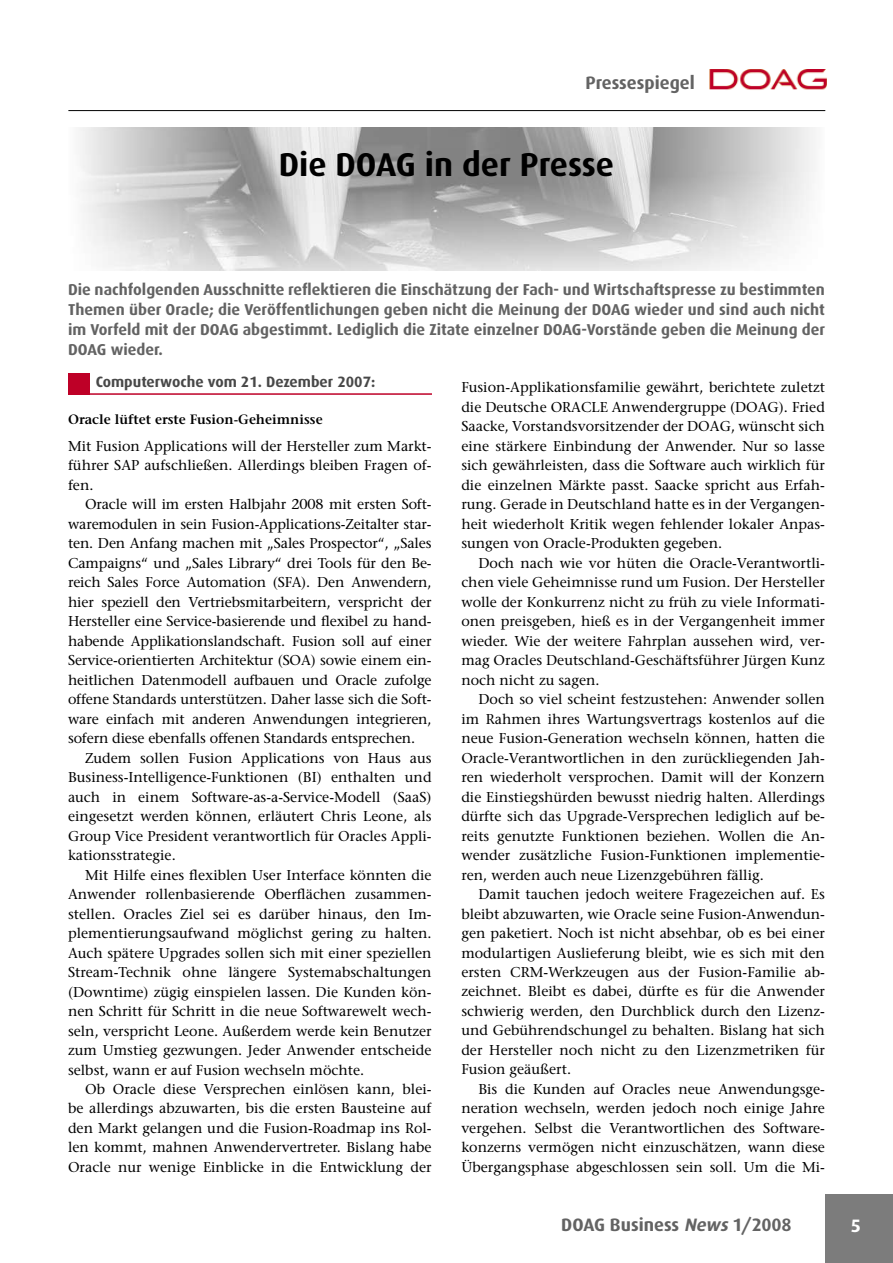
<style>
.page{position:relative;width:893px;height:1263px;background:#fff}
.page>*{position:absolute;margin:0;border:0;box-sizing:border-box;transform-origin:0 0}
.t1{font:700 33px "Dax";color:#000}
.t2{font:700 18px "Dax";color:#636363}
.t3{font:700 18px "Dax";color:#fff}
.t4{font:700 15.75px/20.2px "Dax";color:#636363;text-align:justify}
.t5{font:700 15px "Dax";color:#484848}
.t6{font:500 14.25px/19.5px "Stone Serif Std";color:#000;text-align:justify}
.t7{font:600 13.5px "Stone Serif Std";color:#000}
.s1{font-style:italic}
</style>
<div class="page">
<div style="left:825px;top:1195px;width:68px;height:68px;background:#7c7c7c"></div>
<hr style="left:68px;top:110px;width:757px;height:1px;background:#000">
<img style="left:710px;top:69px;width:116px;height:21px">
<img style="left:79px;top:128px;width:736px;height:142px">
<div style="left:68px;top:373px;width:21px;height:22px;background:#be0027"></div>
<hr style="left:68px;top:393px;width:364px;height:2px;background:#be0027">
<p class="t2" style="left:585px;top:73px;width:111px">Pressespiegel</p>
<h1 class="t1" style="left:279px;top:146px;width:337px">Die DOAG in der Presse</h1>
<p class="t4" style="left:68px;top:279px;width:758px">Die nachfolgenden Ausschnitte reflektieren die Einschätzung der Fach- und Wirtschaftspresse zu bestimmten Themen über Oracle; die Veröffentlichungen geben nicht die Meinung der DOAG wieder und sind auch nicht im Vorfeld mit der DOAG abgestimmt. Lediglich die Zitate einzelner DOAG-Vorstände geben die Meinung der DOAG wieder.</p>
<p class="t6" style="left:461px;top:377px;width:365px">Fusion-Applikationsfamilie gewährt, berichtete zuletzt die Deutsche ORACLE Anwendergruppe (DOAG). Fried Saacke, Vorstandsvorsitzender der DOAG, wünscht sich eine stärkere Einbindung der Anwender. Nur so lasse sich gewährleisten, dass die Software auch wirklich für die einzelnen Märkte passt. Saacke spricht aus Erfah&shy;rung. Gerade in Deutschland hatte es in der Vergangen&shy;heit wiederholt Kritik wegen fehlender lokaler Anpas&shy;sungen von Oracle-Produkten gegeben.</p>
<p class="t6" style="left:461px;top:553px;width:365px;text-indent:17px">Doch nach wie vor hüten die Oracle-Verantwortli&shy;chen viele Geheimnisse rund um Fusion. Der Hersteller wolle der Konkurrenz nicht zu früh zu viele Informati&shy;onen preisgeben, hieß es in der Vergangenheit immer wieder. Wie der weitere Fahrplan aussehen wird, ver&shy;mag Oracles Deutschland-Geschäftsführer Jürgen Kunz noch nicht zu sagen.</p>
<p class="t6" style="left:461px;top:689px;width:365px;text-indent:17px">Doch so viel scheint festzustehen: Anwender sollen im Rahmen ihres Wartungsvertrags kostenlos auf die neue Fusion-Generation wechseln können, hatten die Oracle-Verantwortlichen in den zurückliegenden Jah&shy;ren wiederholt versprochen. Damit will der Konzern die Einstiegshürden bewusst niedrig halten. Allerdings dürfte sich das Upgrade-Versprechen lediglich auf be&shy;reits genutzte Funktionen beziehen. Wollen die An&shy;wender zusätzliche Fusion-Funktionen implementie&shy;ren, werden auch neue Lizenzgebühren fällig.</p>
<p class="t6" style="left:461px;top:884px;width:365px;text-indent:17px">Damit tauchen jedoch weitere Fragezeichen auf. Es bleibt abzuwarten, wie Oracle seine Fusion-Anwendun&shy;gen paketiert. Noch ist nicht absehbar, ob es bei einer modulartigen Auslieferung bleibt, wie es sich mit den ersten CRM-Werkzeugen aus der Fusion-Familie ab&shy;zeichnet. Bleibt es dabei, dürfte es für die Anwender schwierig werden, den Durchblick durch den Lizenz&shy;und Gebührendschungel zu behalten. Bislang hat sich der Hersteller noch nicht zu den Lizenzmetriken für Fusion geäußert.</p>
<p class="t6" style="left:461px;top:1079px;width:365px;text-indent:17px">Bis die Kunden auf Oracles neue Anwendungsge&shy;neration wechseln, werden jedoch noch einige Jahre vergehen. Selbst die Verantwortlichen des Software&shy;konzerns vermögen nicht einzuschätzen, wann diese Übergangsphase abgeschlossen sein soll. Um die Mi-</p>
<p class="t5" style="left:96px;top:373px;width:281px">Computerwoche vom 21. Dezember 2007:</p>
<p class="t7" style="left:68px;top:411px;width:256px">Oracle lüftet erste Fusion-Geheimnisse</p>
<p class="t6" style="left:68px;top:436px;width:365px">Mit Fusion Applications will der Hersteller zum Markt&shy;führer SAP aufschließen. Allerdings bleiben Fragen of&shy;fen.</p>
<p class="t6" style="left:68px;top:494px;width:365px;text-indent:17px">Oracle will im ersten Halbjahr 2008 mit ersten Soft&shy;waremodulen in sein Fusion-Applications-Zeitalter star&shy;ten. Den Anfang machen mit „Sales Prospector“, „Sales Campaigns“ und „Sales Library“ drei Tools für den Be&shy;reich Sales Force Automation (SFA). Den Anwendern, hier speziell den Vertriebsmitarbeitern, verspricht der Hersteller eine Service-basierende und flexibel zu hand&shy;habende Applikationslandschaft. Fusion soll auf einer Service-orientierten Architektur (SOA) sowie einem ein&shy;heitlichen Datenmodell aufbauen und Oracle zufolge offene Standards unterstützen. Daher lasse sich die Soft&shy;ware einfach mit anderen Anwendungen integrieren, sofern diese ebenfalls offenen Standards entsprechen.</p>
<p class="t6" style="left:68px;top:748px;width:365px;text-indent:17px">Zudem sollen Fusion Applications von Haus aus Business-Intelligence-Funktionen (BI) enthalten und auch in einem Software-as-a-Service-Modell (SaaS) eingesetzt werden können, erläutert Chris Leone, als Group Vice President verantwortlich für Oracles Appli&shy;kationsstrategie.</p>
<p class="t6" style="left:68px;top:865px;width:365px;text-indent:17px">Mit Hilfe eines flexiblen User Interface könnten die Anwender rollenbasierende Oberflächen zusammen&shy;stellen. Oracles Ziel sei es darüber hinaus, den Im&shy;plementierungsaufwand möglichst gering zu halten.<br>Auch spätere Upgrades sollen sich mit einer speziellen Stream-Technik ohne längere Systemabschaltungen (Downtime) zügig einspielen lassen. Die Kunden kön&shy;nen Schritt für Schritt in die neue Softwarewelt wech&shy;seln, verspricht Leone. Außerdem werde kein Benutzer zum Umstieg gezwungen. Jeder Anwender entscheide selbst, wann er auf Fusion wechseln möchte.</p>
<p class="t6" style="left:68px;top:1079px;width:365px;text-indent:17px">Ob Oracle diese Versprechen einlösen kann, blei&shy;be allerdings abzuwarten, bis die ersten Bausteine auf den Markt gelangen und die Fusion-Roadmap ins Rol&shy;len kommt, mahnen Anwendervertreter. Bislang habe Oracle nur wenige Einblicke in die Entwicklung der</p>
<p class="t2" style="left:561px;top:1215px;width:232px">DOAG Business <span class="s1">News</span> 1/2008</p>
<p class="t3" style="left:851px;top:1216px;width:12px">5</p>
</div>
